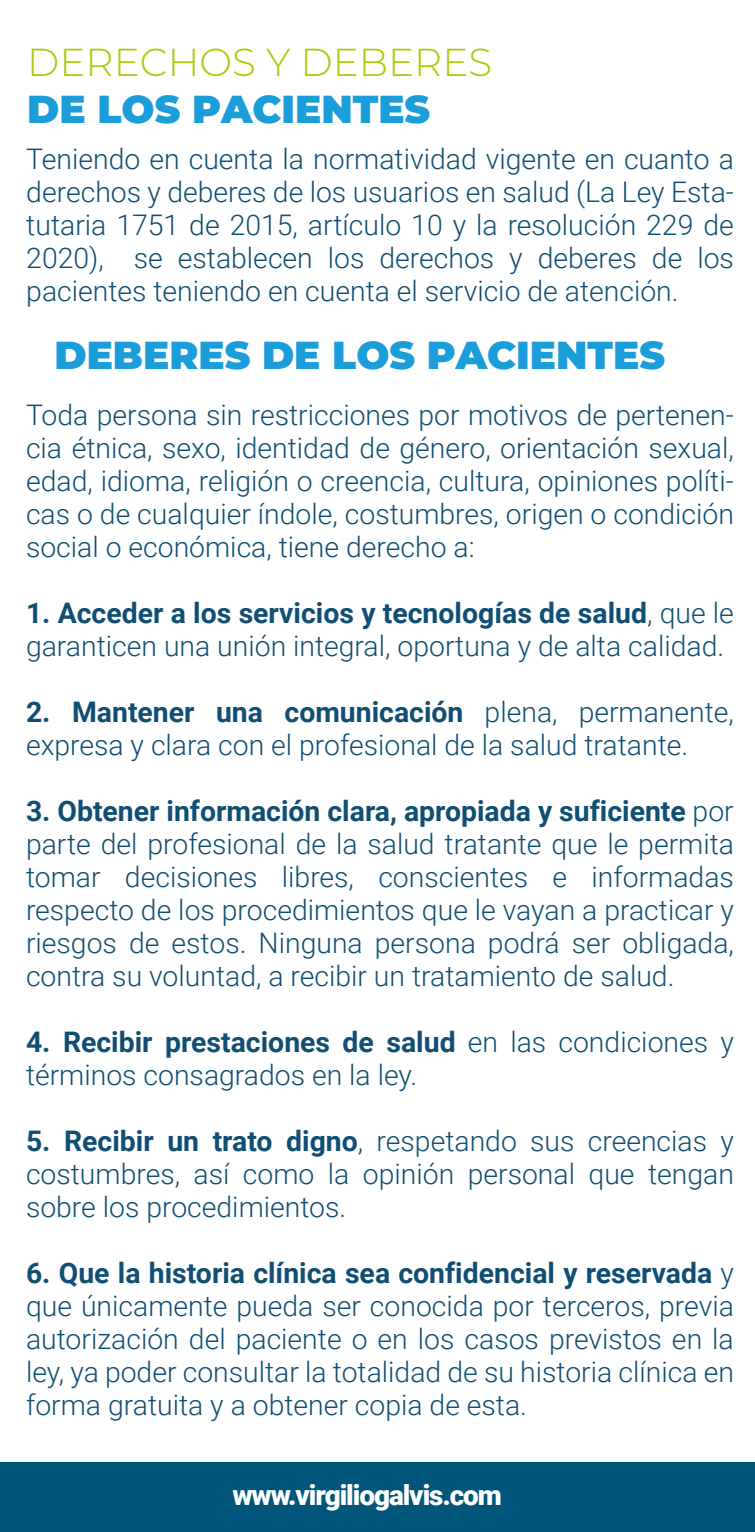
<style>
.page{position:relative;width:755px;height:1532px;background:#fff}
.page>*{position:absolute;margin:0;border:0;box-sizing:border-box;transform-origin:0 0}
.t1{font:900 39px "Montserrat";color:#1b9dd9}
.t2{font:300 39px "Montserrat";color:#afca0b}
.t3{font:300 28.25px/33px "Roboto";color:#114e73;text-align:justify}
.t4{font:900 28px "Roboto";letter-spacing:-.04em;color:#fff}
.s1{font-weight:700}
</style>
<div class="page">
<div style="left:0;top:1462px;width:754px;height:70px;background:#00557a"></div>
<h1 class="t2" style="left:27px;top:36px;width:466px">DERECHOS Y DEBERES</h1>
<h1 class="t1" style="left:27px;top:80px;width:404px">DE LOS PACIENTES</h1>
<p class="t3" style="left:26px;top:141px;width:708px">Teniendo en cuenta la normatividad vigente en cuanto a derechos y deberes de los usuarios en salud (La Ley Esta&shy;tutaria 1751 de 2015, artículo 10 y la resolución 229 de 2020), se establecen los derechos y deberes de los pacientes teniendo en cuenta el servicio de atención.</p>
<h1 class="t1" style="left:54px;top:326px;width:611px">DEBERES DE LOS PACIENTES</h1>
<p class="t3" style="left:26px;top:397px;width:709px">Toda persona sin restricciones por motivos de pertenen&shy;cia étnica, sexo, identidad de género, orientación sexual, edad, idioma, religión o creencia, cultura, opiniones políti&shy;cas o de cualquier índole, costumbres, origen o condición social o económica, tiene derecho a:</p>
<p class="t3" style="left:26px;top:595px;width:709px"><span class="s1">1. Acceder a los servicios y tecnologías de salud</span>, que le garanticen una unión integral, oportuna y de alta calidad.</p>
<p class="t3" style="left:26px;top:694px;width:709px"><span class="s1">2. Mantener una comunicación</span> plena, permanente, expresa y clara con el profesional de la salud tratante.</p>
<p class="t3" style="left:26px;top:793px;width:709px"><span class="s1">3. Obtener información clara, apropiada y suficiente</span> por parte del profesional de la salud tratante que le permita tomar decisiones libres, conscientes e informadas respecto de los procedimientos que le vayan a practicar y riesgos de estos. Ninguna persona podrá ser obligada, contra su voluntad, a recibir un tratamiento de salud.</p>
<p class="t3" style="left:26px;top:1024px;width:708px"><span class="s1">4. Recibir prestaciones de salud</span> en las condiciones y términos consagrados en la ley.</p>
<p class="t3" style="left:26px;top:1123px;width:709px"><span class="s1">5. Recibir un trato digno</span>, respetando sus creencias y costumbres, así como la opinión personal que tengan sobre los procedimientos.</p>
<p class="t3" style="left:26px;top:1255px;width:709px"><span class="s1">6. Que la historia clínica sea confidencial y reservada</span> y que únicamente pueda ser conocida por terceros, previa autorización del paciente o en los casos previstos en la ley, ya poder consultar la totalidad de su historia clínica en forma gratuita y a obtener copia de esta.</p>
<p class="t4" style="left:232px;top:1476px;width:271px">www.virgiliogalvis.com</p>
</div>
